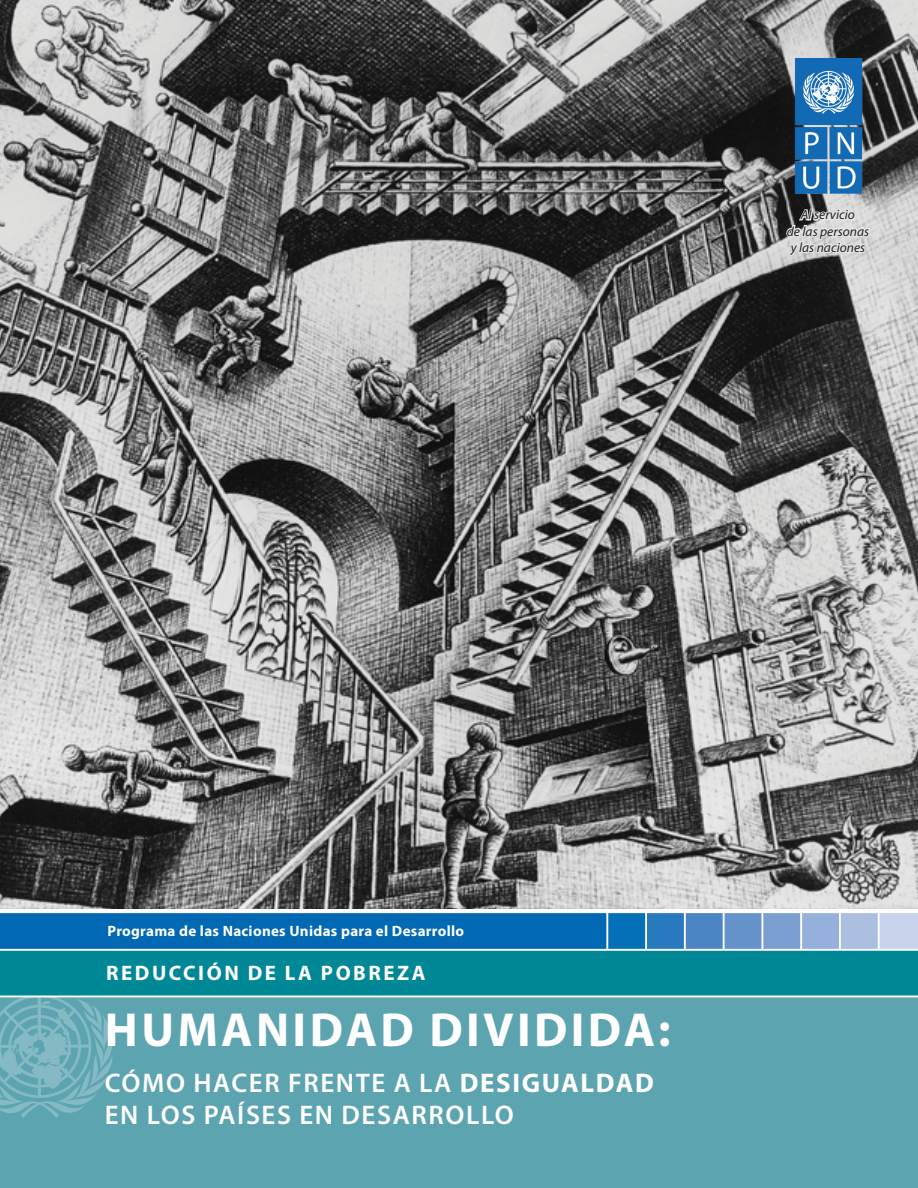
<style>
.page{position:relative;width:918px;height:1188px;background:#fff}
.page>*{position:absolute;margin:0;border:0;box-sizing:border-box;transform-origin:0 0}
.t1{font:700 48px "Myriad Pro";letter-spacing:.07em;color:#fff}
.t2{font:600 27px/32.4px "Myriad Pro";letter-spacing:.06em;color:#fff}
.t3{font:700 21px "Myriad Pro";letter-spacing:.12em;color:#fff}
.t4{font:700 15px "Myriad Pro";letter-spacing:.02em;color:#fff}
.t5{font:italic 13.5px/16.2px "Myriad Pro";color:#231f20;text-align:center}
.s1{font-weight:700}
</style>
<div class="page">
<img style="left:0;top:0;width:918px;height:909px">
<div style="left:0;top:934px;width:918px;height:254px;background:#5da4b1"></div>
<div style="left:0;top:945px;width:918px;height:51px;background:#008897"></div>
<div style="left:879px;top:913px;width:39px;height:36px;background:#c6d3eb"></div>
<div style="left:763px;top:913px;width:37px;height:36px;background:#7c9fd2"></div>
<div style="left:724px;top:913px;width:38px;height:36px;background:#6692cb"></div>
<div style="left:685px;top:913px;width:38px;height:36px;background:#4c85c3"></div>
<div style="left:840px;top:913px;width:39px;height:36px;background:#acbfe1"></div>
<div style="left:801px;top:913px;width:39px;height:36px;background:#95b0da"></div>
<div style="left:0;top:912px;width:608px;height:37px;background:#0168b3"></div>
<div style="left:646px;top:913px;width:38px;height:36px;background:#277abe"></div>
<div style="left:608px;top:912px;width:38px;height:37px;background:#0470b7"></div>
<hr style="left:684px;top:912px;width:2px;height:38px;background:#fff">
<hr style="left:723px;top:912px;width:2px;height:38px;background:#fff">
<hr style="left:761px;top:912px;width:2px;height:38px;background:#fff">
<hr style="left:800px;top:912px;width:2px;height:38px;background:#fff">
<hr style="left:839px;top:912px;width:2px;height:38px;background:#fff">
<hr style="left:878px;top:912px;width:2px;height:38px;background:#fff">
<hr style="left:606px;top:912px;width:2px;height:38px;background:#fff">
<hr style="left:645px;top:912px;width:2px;height:38px;background:#fff">
<hr style="left:0;top:911px;width:918px;height:2px;background:#fff">
<hr style="left:0;top:949px;width:918px;height:2px;background:#fff">
<hr style="left:0;top:996px;width:918px;height:1px;background:#fff">
<svg style="left:0;top:997px;width:114px;height:121px"></svg>
<img style="left:792px;top:58px;width:72px;height:143px">
<svg style="left:785px;top:201px;width:86px;height:60px;background:#bcbcbc"></svg>
<p class="t5" style="left:787px;top:207px;width:84px">Al servicio<br>de las personas y las naciones</p>
<p class="t4" style="left:107px;top:921px;width:358px">Programa de las Naciones Unidas para el Desarrollo</p>
<p class="t3" style="left:106px;top:959px;width:321px">Reducción de la Pobreza</p>
<h1 class="t1" style="left:105px;top:998px;width:567px">Humanidad dividida:</h1>
<p class="t2" style="left:105px;top:1066px;width:548px">CÓMO HACER FRENTE A LA <span class="s1">desigualdad<br></span>EN LOS PAÍSES EN DESARROLLO</p>
</div>
